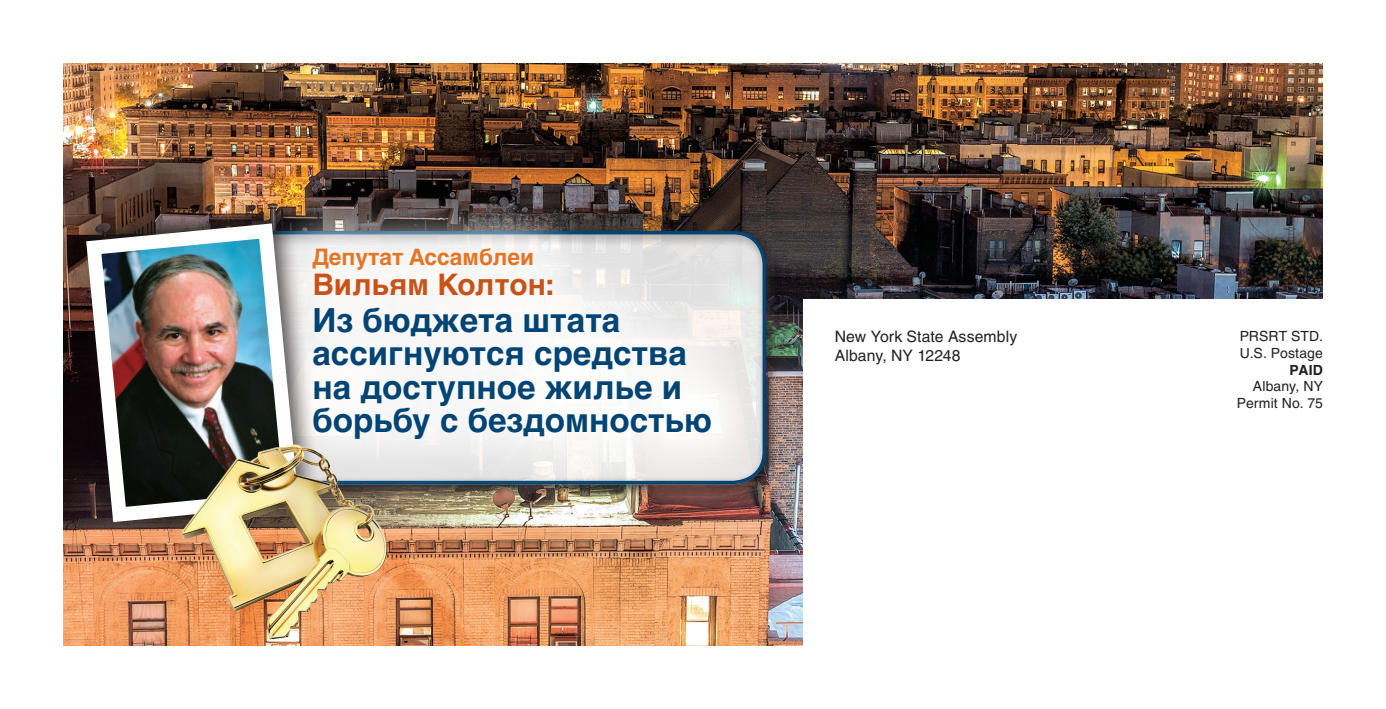
<style>
.page{position:relative;width:1386px;height:709px;background:#fff}
.page>*{position:absolute;margin:0;border:0;box-sizing:border-box;transform-origin:0 0}
.t1{font:700 33.25px/33.2px "Helvetica Cyr";color:#004473}
.t2{font:700 29.75px "Helvetica Cyr";color:#c75318}
.t3{font:700 22.75px "Helvetica Cyr";color:#e37524}
.t4{font:15.75px/18.9px "Helvetica";letter-spacing:.005em;color:#231f20}
.t5{font:14px/16.8px "Helvetica";letter-spacing:.01em;color:#231f20}
.t6{font:700 14px "Helvetica";color:#231f20}
</style>
<div class="page">
<img style="left:63px;top:63px;width:1260px;height:583px">
<div style="left:803px;top:299px;width:583px;height:410px;background:#fff"></div>
<div style="left:254px;top:189px;width:515px;height:308px;background:#fff;opacity:.75"></div>
<div style="left:76px;top:201px;width:246px;height:332px;background:#231f20;opacity:.75"></div>
<img style="left:79px;top:216px;width:227px;height:314px">
<img style="left:170px;top:412px;width:242px;height:227px">
<p class="t3" style="left:312px;top:244px;width:223px">Депутат Ассамблеи</p>
<p class="t2" style="left:312px;top:267px;width:243px">Вильям Колтон:</p>
<p class="t1" style="left:312px;top:304px;width:401px">Из бюджета штата ассигнуются средства на доступное жилье и борьбу с бездомностью</p>
<p class="t4" style="left:835px;top:327px;width:184px">New York State Assembly<br>Albany, NY 12248</p>
<p class="t5" style="left:1240px;top:327px;width:85px">PRSRT STD.<br>U.S. Postage</p>
<p class="t6" style="left:1290px;top:361px;width:35px">PAID</p>
<p class="t5" style="left:1237px;top:378px;width:88px;text-align:right">Albany, NY<br>Permit No. 75</p>
</div>
